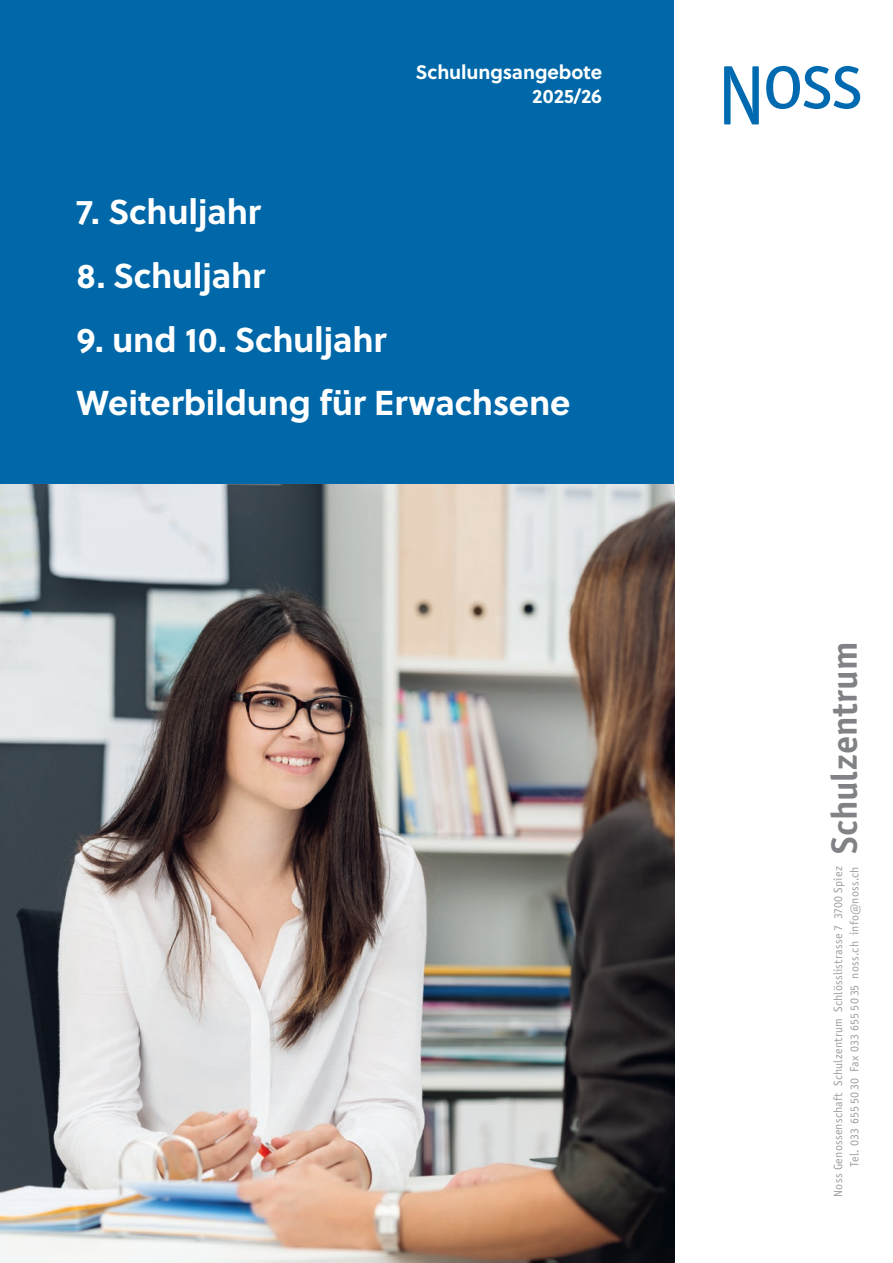
<style>
.page{position:relative;width:893px;height:1263px;background:#fff}
.page>*{position:absolute;margin:0;border:0;box-sizing:border-box;transform-origin:0 0}
.t1{font:700 36.6px "Officina Sans Std";letter-spacing:-.005em;color:#808285}
.t2{font:700 34.5px/63.9px "Soleil";letter-spacing:-.01em;color:#fff}
.t3{font:700 19.5px/23.4px "Soleil";letter-spacing:-.005em;color:#fff;text-align:right}
.t4{font:12px/16.5px "Officina Sans Std";letter-spacing:.015em;color:#9d9fa2;text-align:right}
</style>
<div class="page">
<div style="left:0;top:0;width:703px;height:512px;background:#0068a9"></div>
<div style="left:674px;top:0;width:219px;height:1263px;background:#fff"></div>
<svg style="left:724px;top:65px;width:136px;height:59px"></svg>
<img style="left:0;top:485px;width:674px;height:778px">
<h3 class="t3" style="left:416px;top:60px;width:188px">Schulungsangebote<br>2025/26</h3>
<h2 class="t2" style="left:77px;top:178px;width:186px">7. Schuljahr</h2>
<h2 class="t2" style="left:77px;top:242px;width:190px">8. Schuljahr</h2>
<h2 class="t2" style="left:77px;top:306px;width:495px">9. und 10. Schuljahr<br>Weiterbildung für Erwachsene</h2>
<h1 class="t1" style="left:821px;top:853px;width:213px;rotate:-90deg">Schulzentrum</h1>
<p class="t4" style="left:830px;top:1196px;width:332px;rotate:-90deg">Noss Genossenschaft Schulzentrum Schlösslistrasse 7 3700 Spiez<br>Tel. 033 655 50 30 Fax 033 655 50 35 noss.ch info@noss.ch</p>
</div>
